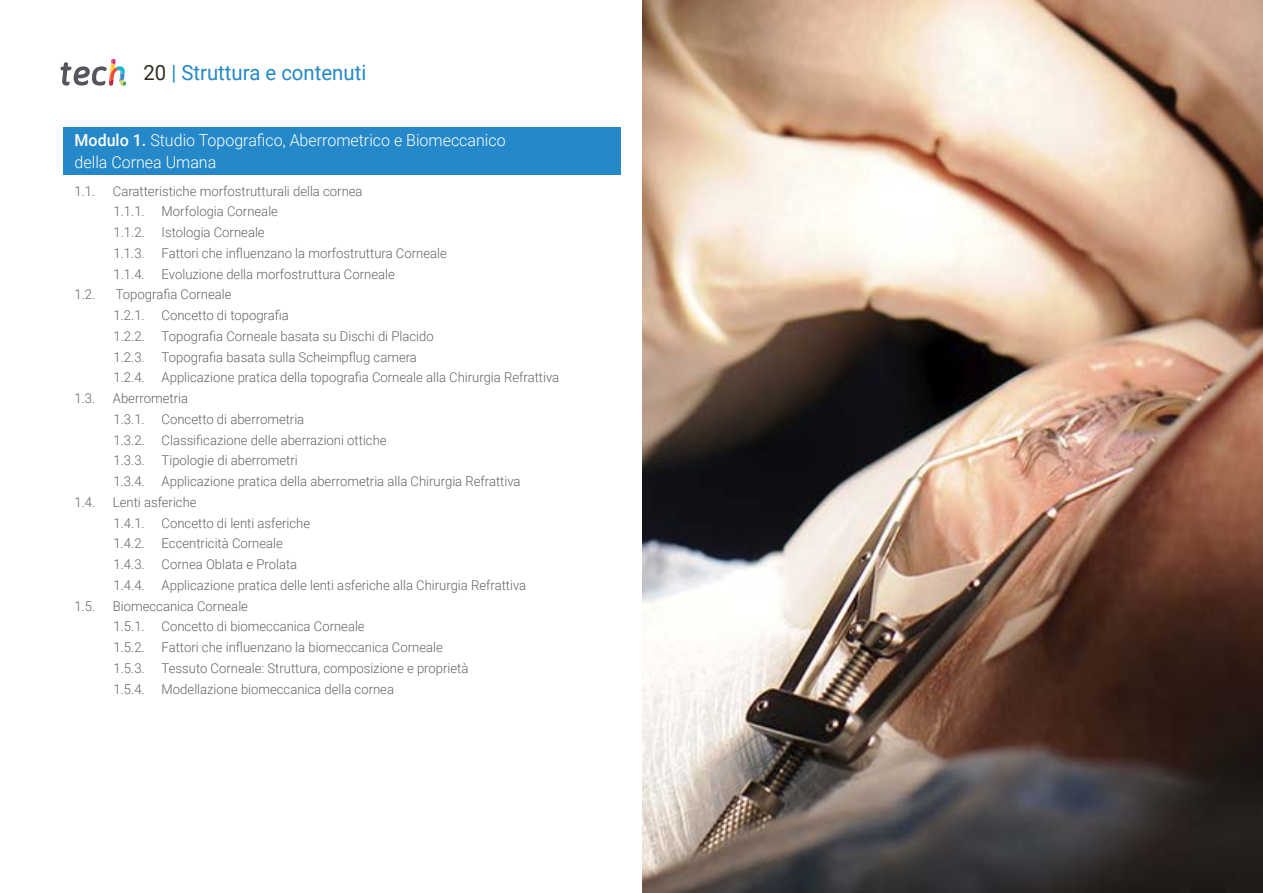
<style>
.page{position:relative;width:1263px;height:893px;background:#fff}
.page>*{position:absolute;margin:0;border:0;box-sizing:border-box;transform-origin:0 0}
.t1{font:21px "Roboto";color:#2488c9}
.t2{font:300 16.5px/22.5px "Roboto";color:#fff}
.t3{font:300 13.5px/20.7px "Roboto";color:#61646a}
.s1{color:#312e20}
.s2{font-weight:500}
</style>
<div class="page">
<svg style="left:61px;top:59px;width:65px;height:27px"></svg>
<div style="left:64px;top:127px;width:557px;height:48px;background:#2488c9"></div>
<img style="left:642px;top:0;width:621px;height:893px">
<h1 class="t1" style="left:144px;top:57px;width:224px"><span class="s1">20</span> | Struttura e contenuti</h1>
<p class="t2" style="left:75px;top:128px;width:433px"><span class="s2">Modulo 1.</span> Studio Topografico, Aberrometrico e Biomeccanico della Cornea Umana</p>
<p class="t3" style="left:75px;top:180px;width:22px">1.1.</p>
<p class="t3" style="left:113px;top:180px;width:335px">Caratteristiche morfostrutturali della cornea<br>1.1.1. Morfologia Corneale<br>1.1.2. Istologia Corneale<br>1.1.3. Fattori che influenzano la morfostruttura Corneale 1.1.4. Evoluzione della morfostruttura Corneale</p>
<p class="t3" style="left:75px;top:284px;width:22px">1.2.</p>
<p class="t3" style="left:114px;top:284px;width:447px">Topografia Corneale<br>1.2.1. Concetto di topografia<br>1.2.2. Topografia Corneale basata su Dischi di Placido<br>1.2.3. Topografia basata sulla Scheimpflug camera<br>1.2.4. Applicazione pratica della topografia Corneale alla Chirurgia Refrattiva</p>
<p class="t3" style="left:75px;top:387px;width:22px">1.3.</p>
<p class="t3" style="left:113px;top:387px;width:409px">Aberrometria<br>1.3.1. Concetto di aberrometria<br>1.3.2. Classificazione delle aberrazioni ottiche<br>1.3.3. Tipologie di aberrometri<br>1.3.4. Applicazione pratica della aberrometria alla Chirurgia Refrattiva</p>
<p class="t3" style="left:75px;top:491px;width:22px">1.4.</p>
<p class="t3" style="left:113px;top:491px;width:415px">Lenti asferiche<br>1.4.1. Concetto di lenti asferiche<br>1.4.2. Eccentricità Corneale<br>1.4.3. Cornea Oblata e Prolata<br>1.4.4. Applicazione pratica delle lenti asferiche alla Chirurgia Refrattiva</p>
<p class="t3" style="left:75px;top:595px;width:22px">1.5.</p>
<p class="t3" style="left:113px;top:595px;width:357px">Biomeccanica Corneale<br>1.5.1. Concetto di biomeccanica Corneale<br>1.5.2. Fattori che influenzano la biomeccanica Corneale 1.5.3. Tessuto Corneale: Struttura, composizione e proprietà 1.5.4. Modellazione biomeccanica della cornea</p>
</div>
